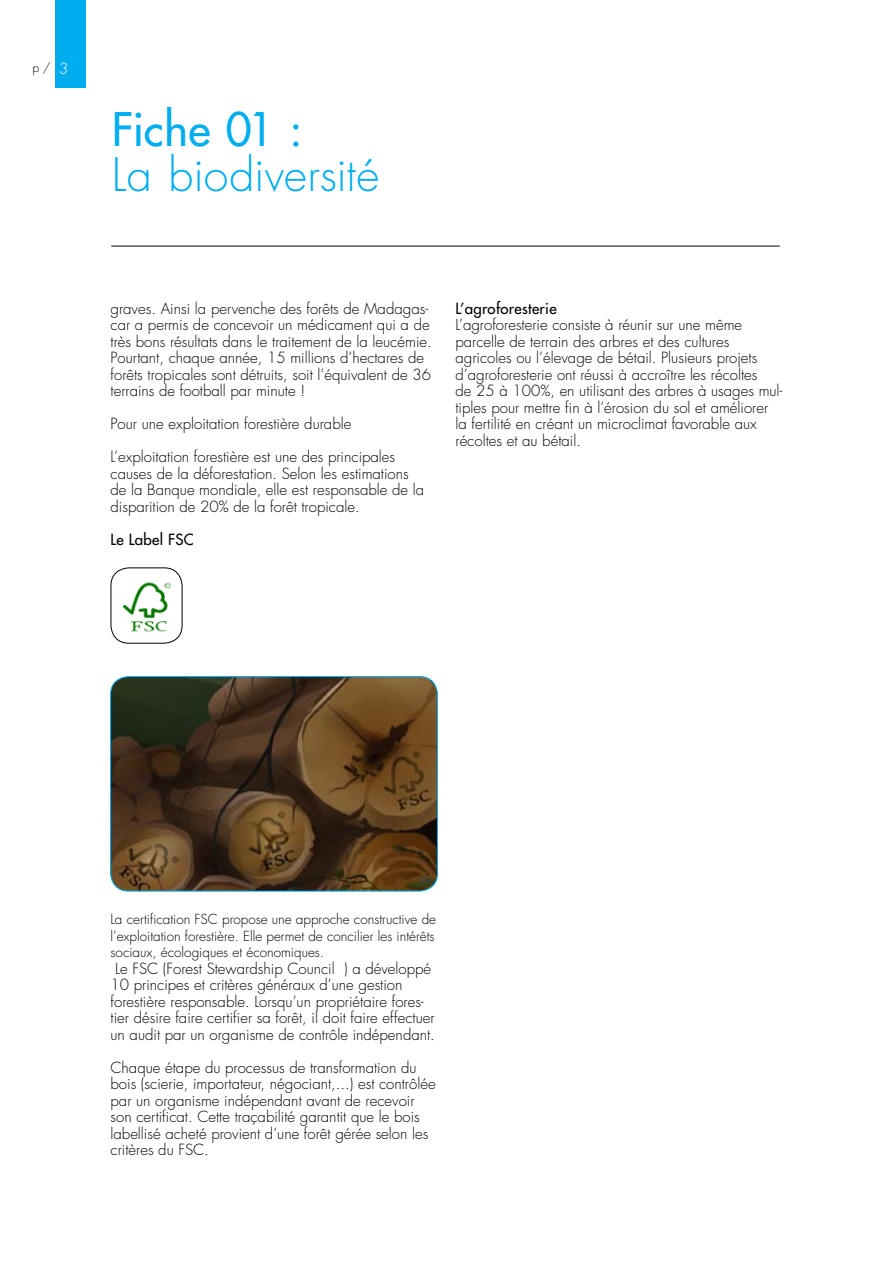
<style>
.page{position:relative;width:893px;height:1263px;background:#fff}
.page>*{position:absolute;margin:0;border:0;box-sizing:border-box;transform-origin:0 0}
.t1{font:300 45px "Futura LT";color:#00aeef}
.t2{font:45px "Futura LT";color:#00aeef}
.t3{font:300 15px/16.5px "Futura LT";color:#000}
.t4{font:15px "Futura LT";letter-spacing:.02em;color:#000}
.t5{font:300 13.5px/16.5px "Futura LT";color:#000;text-align:justify}
.t6{font:300 12px "Futura LT";color:#000}
.s1{font-size:15px;color:#fff}
</style>
<div class="page">
<div style="left:55px;top:0;width:30px;height:88px;background:#00aeef"></div>
<hr style="left:111px;top:246px;width:669px;height:1px;background:#000">
<img style="left:122px;top:582px;width:49px;height:50px">
<div style="left:111px;top:567px;width:71px;height:77px;border:1px solid #000;border-radius:18px"></div>
<img style="left:111px;top:676px;width:327px;height:215px">
<div style="left:111px;top:677px;width:327px;height:214px;border:1px solid #00aeef;border-radius:18px"></div>
<p class="t6" style="left:32px;top:61px;width:38px">p / <span class="s1">3</span></p>
<h1 class="t2" style="left:112px;top:100px;width:192px">Fiche 01 :</h1>
<h1 class="t1" style="left:112px;top:147px;width:269px">La biodiversité</h1>
<p class="t3" style="left:111px;top:300px;width:323px">graves. Ainsi la pervenche des forêts de Madagas&shy;car a permis de concevoir un médicament qui a de très bons résultats dans le traitement de la leucémie.<br>Pourtant, chaque année, 15 millions d’hectares de forêts tropicales sont détruits, soit l’équivalent de 36 terrains de football par minute !</p>
<p class="t3" style="left:111px;top:416px;width:242px">Pour une exploitation forestière durable</p>
<p class="t3" style="left:111px;top:449px;width:315px">L’exploitation forestière est une des principales causes de la déforestation. Selon les estimations de la Banque mondiale, elle est responsable de la disparition de 20% de la forêt tropicale.</p>
<p class="t4" style="left:111px;top:529px;width:75px">Le Label FSC</p>
<p class="t4" style="left:455px;top:298px;width:103px">L’agroforesterie</p>
<p class="t3" style="left:455px;top:317px;width:328px">L’agroforesterie consiste à réunir sur une même parcelle de terrain des arbres et des cultures agricoles ou l’élevage de bétail. Plusieurs projets d’agroforesterie ont réussi à accroître les récoltes<br>de 25 à 100%, en utilisant des arbres à usages mul&shy;tiples pour mettre fin à l’érosion du sol et améliorer la fertilité en créant un microclimat favorable aux récoltes et au bétail.</p>
<p class="t5" style="left:111px;top:911px;width:327px">La certification FSC propose une approche constructive de l’exploitation forestière. Elle permet de concilier les intérêts sociaux, écologiques et économiques.</p>
<p class="t3" style="left:111px;top:960px;width:326px;text-indent:5px">Le FSC (Forest Stewardship Council ) a développé 10 principes et critères généraux d’une gestion forestière responsable. Lorsqu’un propriétaire fores&shy;tier désire faire certifier sa forêt, il doit faire effectuer un audit par un organisme de contrôle indépendant.</p>
<p class="t3" style="left:111px;top:1059px;width:327px">Chaque étape du processus de transformation du bois (scierie, importateur, négociant,...) est contrôlée par un organisme indépendant avant de recevoir son certificat. Cette traçabilité garantit que le bois labellisé acheté provient d’une forêt gérée selon les critères du FSC.</p>
</div>
